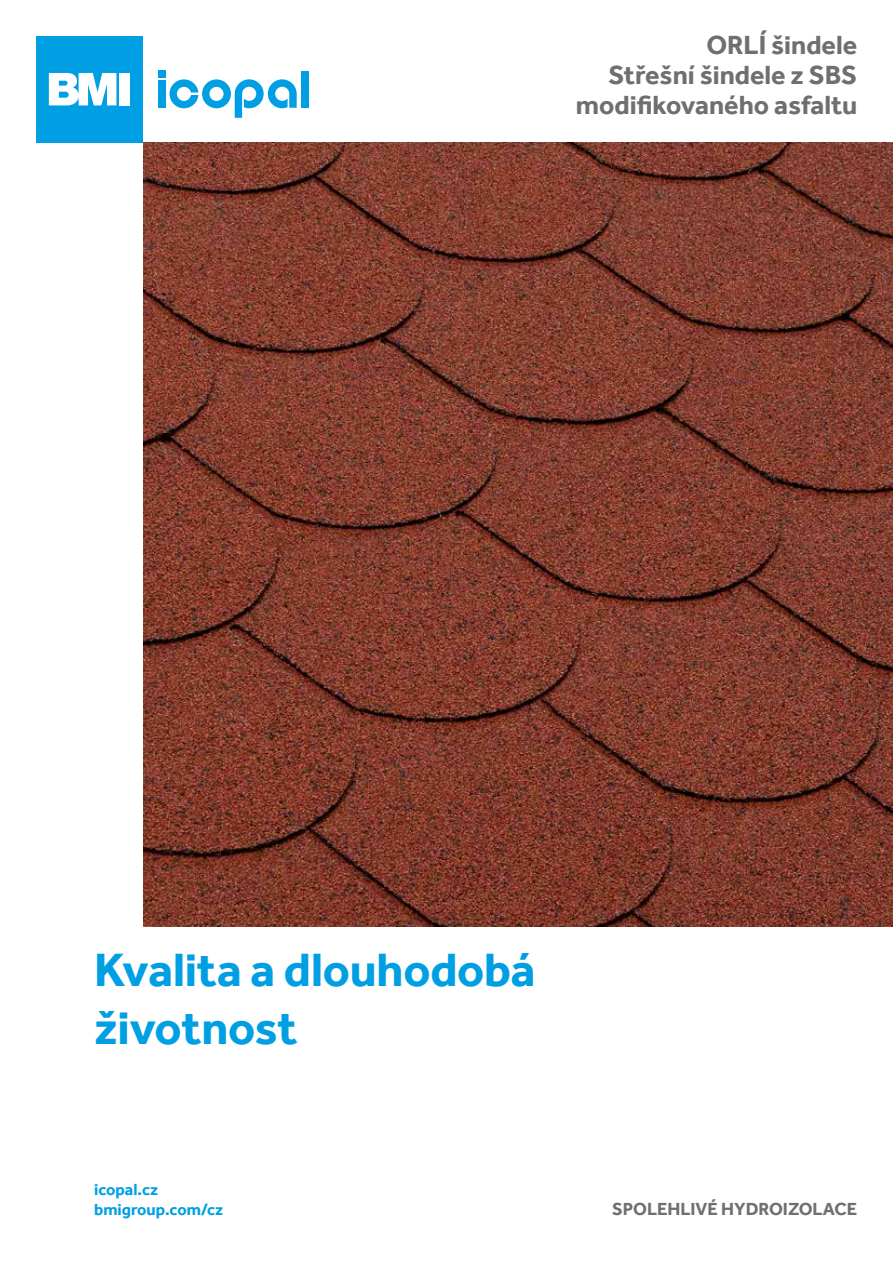
<style>
.page{position:relative;width:893px;height:1263px;background:#fff}
.page>*{position:absolute;margin:0;border:0;box-sizing:border-box;transform-origin:0 0}
.t1{font:700 48px/57.6px "Effra";letter-spacing:-.005em;color:#009fe3}
.t2{font:700 27px/30px "Effra";color:#706f6f;text-align:right}
.t3{font:700 18px "Effra";color:#706f6f}
.t4{font:700 16.5px/19.8px "Effra";color:#009fe3}
</style>
<div class="page">
<img style="left:143px;top:143px;width:750px;height:783px">
<div style="left:301px;top:71px;width:8px;height:37px;background:#009fe3"></div>
<div style="left:158px;top:80px;width:7px;height:28px;background:#009fe3"></div>
<div style="left:158px;top:71px;width:7px;height:7px;background:#009fe3"></div>
<svg style="left:170px;top:79px;width:127px;height:39px"></svg>
<div style="left:36px;top:36px;width:107px;height:107px;background:#009fe3"></div>
<svg style="left:49px;top:73px;width:67px;height:32px;background:#d2eefa"></svg>
<div style="left:120px;top:73px;width:10px;height:32px;background:#fff"></div>
<p class="t2" style="left:576px;top:29px;width:283px">ORLÍ šindele<br>Střešní šindele z SBS modifikovaného asfaltu</p>
<h1 class="t1" style="left:94px;top:941px;width:443px">Kvalita a dlouhodobá životnost</h1>
<p class="t4" style="left:94px;top:1179px;width:131px">icopal.cz bmigroup.com/cz</p>
<p class="t3" style="left:612px;top:1198px;width:247px">SPOLEHLIVÉ HYDROIZOLACE</p>
</div>
